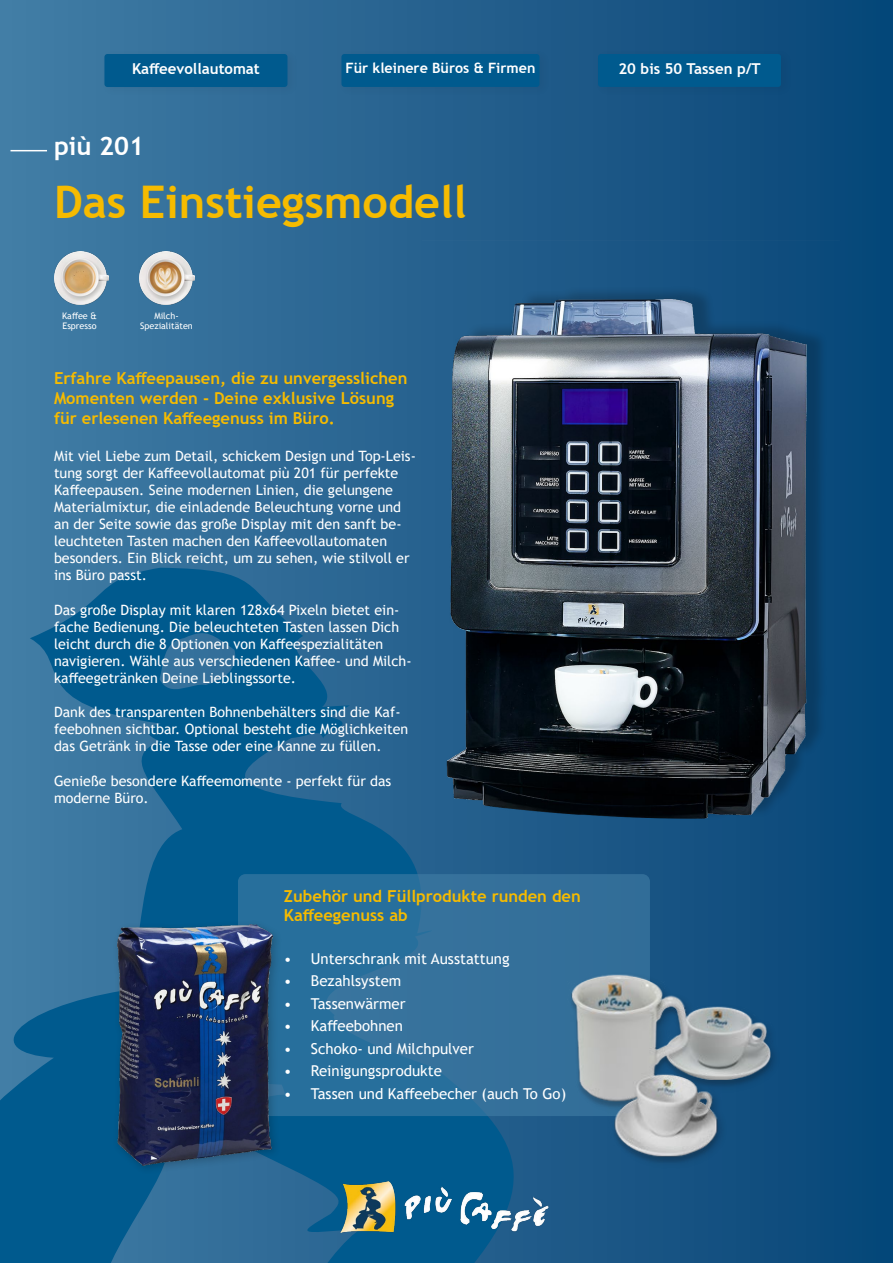
<style>
.page{position:relative;width:893px;height:1263px;background:#fff}
.page>*{position:absolute;margin:0;border:0;box-sizing:border-box;transform-origin:0 0}
.t1{font:700 45px "Trebuchet MS";color:#f6bb00}
.t2{font:700 25.5px "Trebuchet MS";color:#fff}
.t3{font:700 16.5px/19.8px "Trebuchet MS";color:#f6bb00}
.t4{font:15px "Trebuchet MS";color:#fff}
.t5{font:700 15px "Trebuchet MS";color:#fff}
.t6{font:14.25px/17.1px "Trebuchet MS";color:#fff}
.t7{font:700 14.25px "Trebuchet MS";color:#fff}
.t8{font:9px/10.8px "Trebuchet MS";color:#fff}
</style>
<div class="page">
<div style="left:0;top:0;width:893px;height:1263px;background:linear-gradient(to right,#427da5,#074577)"></div>
<img style="left:422px;top:240px;width:434px;height:603px">
<svg style="left:0;top:568px;width:550px;height:695px;background:#1b5f8b"></svg>
<div style="left:100px;top:48px;width:199px;height:49px;background:#336e98"></div>
<div style="left:104px;top:54px;width:183px;height:33px;background:#005a8e;border-radius:3px"></div>
<div style="left:337px;top:48px;width:214px;height:49px;background:#245e8b"></div>
<div style="left:341px;top:54px;width:198px;height:33px;background:#005a8e;border-radius:3px"></div>
<div style="left:594px;top:48px;width:199px;height:49px;background:#14507f"></div>
<div style="left:598px;top:54px;width:183px;height:33px;background:#005a8e;border-radius:3px"></div>
<img style="left:341px;top:1181px;width:207px;height:51px">
<hr style="left:10px;top:150px;width:37px;height:1px;background:#fff">
<div style="left:238px;top:874px;width:412px;height:242px;background:#336f9c;border-radius:8px"></div>
<div style="left:112px;top:920px;width:171px;height:256px;background:#000;opacity:.2"></div>
<img style="left:117px;top:924px;width:156px;height:242px">
<div style="left:567px;top:970px;width:214px;height:202px;background:#104d7e"></div>
<img style="left:567px;top:951px;width:205px;height:222px">
<img style="left:54px;top:252px;width:55px;height:52px">
<img style="left:140px;top:252px;width:54px;height:52px">
<p class="t5" style="left:132px;top:59px;width:129px">Kaffeevollautomat</p>
<p class="t7" style="left:345px;top:59px;width:192px">Für kleinere Büros &amp; Firmen</p>
<p class="t5" style="left:618px;top:59px;width:144px">20 bis 50 Tassen p/T</p>
<h2 class="t2" style="left:54px;top:130px;width:92px">più 201</h2>
<h1 class="t1" style="left:54px;top:173px;width:414px">Das Einstiegsmodell</h1>
<p class="t8" style="left:62px;top:310px;width:36px">Kaffee &amp;<br>Espresso</p>
<p class="t8" style="left:140px;top:310px;width:54px;text-align:center">Milch-<br>Spezialitäten</p>
<p class="t3" style="left:54px;top:368px;width:355px">Erfahre Kaffeepausen, die zu unvergesslichen<br>Momenten werden - Deine exklusive Lösung für erlesenen Kaffeegenuss im Büro.</p>
<p class="t6" style="left:54px;top:447px;width:363px">Mit viel Liebe zum Detail, schickem Design und Top-Leis&shy;tung sorgt der Kaffeevollautomat più 201 für perfekte Kaffeepausen. Seine modernen Linien, die gelungene Materialmixtur, die einladende Beleuchtung vorne und an der Seite sowie das große Display mit den sanft be&shy;leuchteten Tasten machen den Kaffeevollautomaten besonders. Ein Blick reicht, um zu sehen, wie stilvoll er ins Büro passt.</p>
<p class="t6" style="left:54px;top:601px;width:359px">Das große Display mit klaren 128x64 Pixeln bietet ein&shy;fache Bedienung. Die beleuchteten Tasten lassen Dich leicht durch die 8 Optionen von Kaffeespezialitäten navigieren. Wähle aus verschiedenen Kaffee- und Milch&shy;kaffeegetränken Deine Lieblingssorte.</p>
<p class="t6" style="left:54px;top:703px;width:356px">Dank des transparenten Bohnenbehälters sind die Kaf&shy;feebohnen sichtbar. Optional besteht die Möglichkeiten das Getränk in die Tasse oder eine Kanne zu füllen.</p>
<p class="t6" style="left:54px;top:772px;width:339px">Genieße besondere Kaffeemomente - perfekt für das moderne Büro.</p>
<p class="t3" style="left:284px;top:886px;width:298px">Zubehör und Füllprodukte runden den<br>Kaffeegenuss ab</p>
<p class="t4" style="left:284px;top:949px;width:227px">• Unterschrank mit Ausstattung</p>
<p class="t4" style="left:284px;top:971px;width:119px">• Bezahlsystem</p>
<p class="t4" style="left:284px;top:994px;width:123px">• Tassenwärmer</p>
<p class="t4" style="left:284px;top:1016px;width:121px">• Kaffeebohnen</p>
<p class="t4" style="left:284px;top:1039px;width:192px">• Schoko- und Milchpulver</p>
<p class="t4" style="left:284px;top:1061px;width:160px">• Reinigungsprodukte</p>
<p class="t4" style="left:284px;top:1084px;width:284px">• Tassen und Kaffeebecher (auch To Go)</p>
</div>
